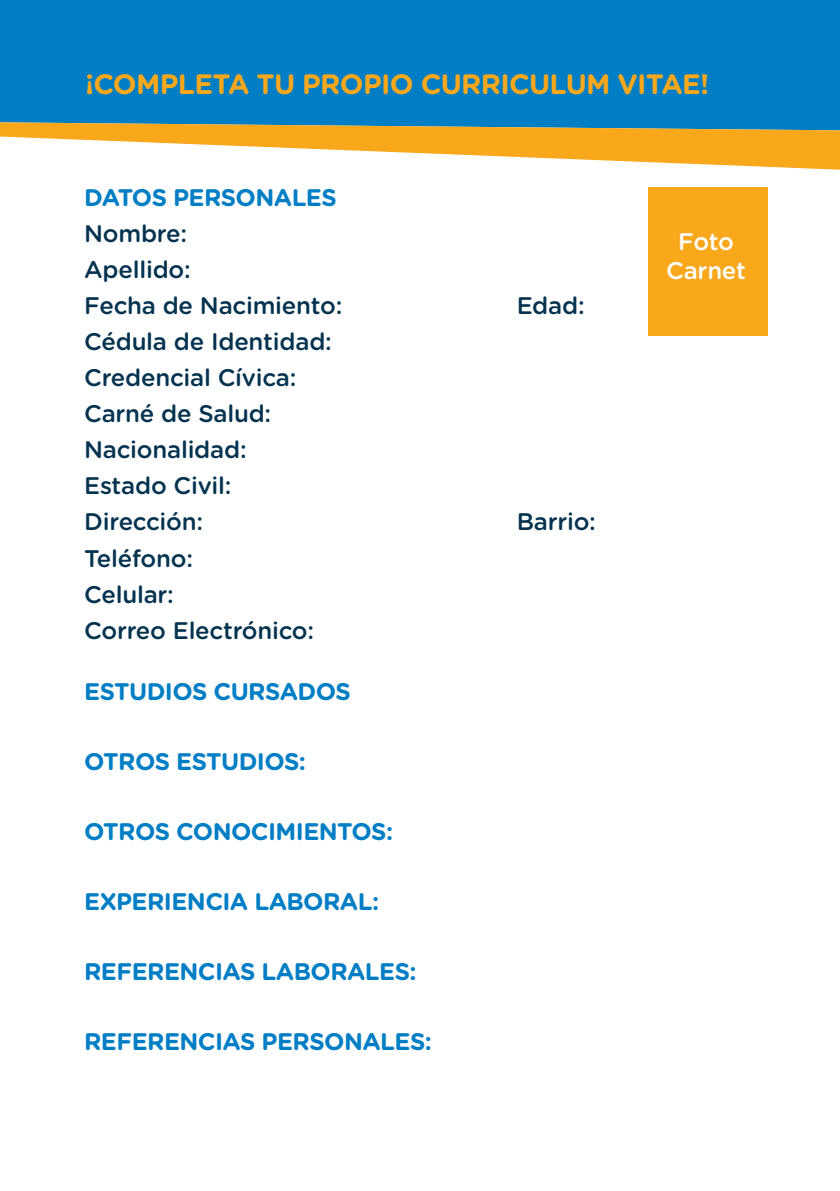
<style>
.page{position:relative;width:840px;height:1191px;background:#fff}
.page>*{position:absolute;margin:0;border:0;box-sizing:border-box;transform-origin:0 0}
.t1{font:700 28px "Gotham Rounded";letter-spacing:-.025em;color:#f9a71b}
.t2{font:500 24px/36px "Gotham Rounded";letter-spacing:-.01em;color:#04334f}
.t3{font:700 24px "Gotham Rounded";letter-spacing:-.025em;color:#007ec5}
.t4{font:500 24px/28.8px "Gotham Rounded";letter-spacing:-.01em;color:#fff;text-align:center}
</style>
<div class="page">
<div style="left:0;top:0;width:839px;height:122px;background:#007ec5"></div>
<svg style="left:0;top:122px;width:839px;height:48px;fill:#f9a71b"></svg>
<div style="left:647px;top:187px;width:119px;height:149px;background:#f9a71b"></div>
<p class="t1" style="left:85px;top:64px;width:625px">¡COMPLETA TU PROPIO CURRICULUM VITAE!</p>
<p class="t3" style="left:84px;top:180px;width:254px">DATOS PERSONALES</p>
<p class="t2" style="left:84px;top:215px;width:259px">Nombre:<br>Apellido:<br>Fecha de Nacimiento:</p>
<p class="t2" style="left:84px;top:323px;width:249px">Cédula de Identidad:<br>Credencial Cívica:<br>Carné de Salud:<br>Nacionalidad:<br>Estado Civil:<br>Dirección:</p>
<p class="t2" style="left:84px;top:539px;width:231px">Teléfono:<br>Celular:<br>Correo Electrónico:</p>
<p class="t3" style="left:84px;top:673px;width:268px">ESTUDIOS CURSADOS</p>
<p class="t3" style="left:84px;top:743px;width:223px">OTROS ESTUDIOS:</p>
<p class="t3" style="left:84px;top:813px;width:310px">OTROS CONOCIMIENTOS:</p>
<p class="t3" style="left:84px;top:883px;width:296px">EXPERIENCIA LABORAL:</p>
<p class="t3" style="left:84px;top:953px;width:334px">REFERENCIAS LABORALES:</p>
<p class="t3" style="left:84px;top:1023px;width:349px">REFERENCIAS PERSONALES:</p>
<p class="t2" style="left:516px;top:287px;width:69px">Edad:</p>
<p class="t4" style="left:665px;top:226px;width:81px">Foto<br>Carnet</p>
<p class="t2" style="left:516px;top:503px;width:81px">Barrio:</p>
</div>
